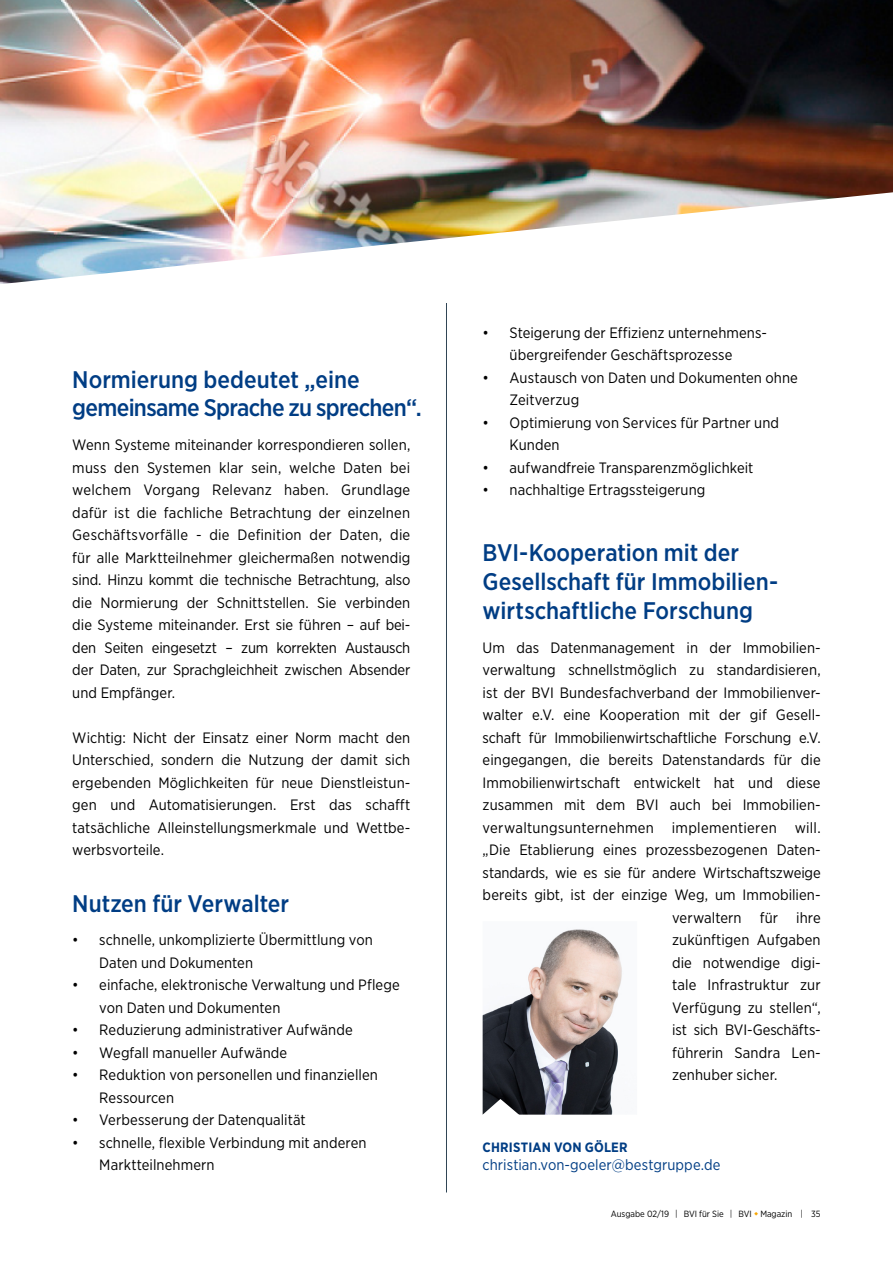
<style>
.page{position:relative;width:893px;height:1263px;background:#fff}
.page>*{position:absolute;margin:0;border:0;box-sizing:border-box;transform-origin:0 0}
.t1{font:500 24px/28.8px "Gotham Narrow";letter-spacing:-.005em;color:#003d84}
.t2{font:500 24px/28.8px "Gotham Narrow";letter-spacing:-.025em;color:#003d84}
.t3{font:15px/22.5px "Gotham Narrow";letter-spacing:.005em;color:#000}
.t4{font:15px "Gotham Narrow";letter-spacing:.005em;color:#003d84}
.t5{font:700 13.5px "Gotham Narrow";letter-spacing:.015em;color:#003d84}
.t6{font:9px "Gotham Narrow";color:#000}
.s1{font-family:"Hind";font-weight:300}
.s2{font-family:"Minion Pro";color:#f7a500}
</style>
<div class="page">
<img style="left:0;top:0;width:893px;height:284px">
<hr style="left:446px;top:303px;width:1px;height:889px;background:#304555">
<img style="left:483px;top:929px;width:139px;height:185px">
<svg style="left:483px;top:1099px;width:44px;height:16px"></svg>
<h1 class="t2" style="left:72px;top:364px;width:351px">Normierung bedeutet „eine gemeinsame Sprache zu sprechen“.</h1>
<p class="t3" style="left:72px;top:433px;width:340px;text-align:justify">Wenn Systeme miteinander korrespondieren sollen, muss den Systemen klar sein, welche Daten bei welchem Vorgang Relevanz haben. Grundlage dafür ist die fachliche Betrachtung der einzelnen Geschäftsvorfälle - die Definition der Daten, die für alle Marktteilnehmer gleichermaßen notwendig sind. Hinzu kommt die technische Betrachtung, also die Normierung der Schnittstellen. Sie verbinden die Systeme miteinander. Erst sie führen – auf bei&shy;den Seiten eingesetzt – zum korrekten Austausch der Daten, zur Sprachgleichheit zwischen Absender und Empfänger.</p>
<p class="t3" style="left:72px;top:726px;width:340px;text-align:justify">Wichtig: Nicht der Einsatz einer Norm macht den Unterschied, sondern die Nutzung der damit sich ergebenden Möglichkeiten für neue Dienstleistun&shy;gen und Automatisierungen. Erst das schafft tatsächliche Alleinstellungsmerkmale und Wettbe&shy;werbsvorteile.</p>
<h1 class="t1" style="left:72px;top:888px;width:218px">Nutzen für Verwalter</h1>
<p class="t3" style="left:99px;top:928px;width:275px;text-indent:-27px">• schnelle, unkomplizierte Übermittlung von<br>Daten und Dokumenten</p>
<p class="t3" style="left:99px;top:973px;width:302px;text-indent:-27px">• einfache, elektronische Verwaltung und Pflege von Daten und Dokumenten</p>
<p class="t3" style="left:72px;top:1018px;width:282px">• Reduzierung administrativer Aufwände</p>
<p class="t3" style="left:72px;top:1041px;width:216px">• Wegfall manueller Aufwände</p>
<p class="t3" style="left:99px;top:1063px;width:280px;text-indent:-27px">• Reduktion von personellen und finanziellen<br>Ressourcen</p>
<p class="t3" style="left:72px;top:1108px;width:235px">• Verbesserung der Datenqualität</p>
<p class="t3" style="left:99px;top:1131px;width:269px;text-indent:-27px">• schnelle, flexible Verbindung mit anderen<br>Marktteilnehmern</p>
<p class="t3" style="left:483px;top:321px;width:286px;text-align:center">• Steigerung der Effizienz unternehmens&shy;übergreifender Geschäftsprozesse</p>
<p class="t3" style="left:510px;top:366px;width:290px;text-indent:-27px">• Austausch von Daten und Dokumenten ohne<br>Zeitverzug</p>
<p class="t3" style="left:510px;top:411px;width:271px;text-indent:-27px">• Optimierung von Services für Partner und<br>Kunden</p>
<p class="t3" style="left:483px;top:456px;width:272px">• aufwandfreie Transparenzmöglichkeit</p>
<p class="t3" style="left:483px;top:478px;width:224px">• nachhaltige Ertragssteigerung</p>
<h1 class="t1" style="left:483px;top:538px;width:297px">BVI-Kooperation mit der<br>Gesellschaft für Immobilien&shy;wirtschaftliche Forschung</h1>
<p class="t3" style="left:483px;top:636px;width:340px;text-align:justify">Um das Datenmanagement in der Immobilien&shy;verwaltung schnellstmöglich zu standardisieren, ist der BVI Bundesfachverband der Immobilienver&shy;walter e.V. eine Kooperation mit der gif Gesell&shy;schaft für Immobilienwirtschaftliche Forschung e.V. eingegangen, die bereits Datenstandards für die Immobilienwirtschaft entwickelt hat und diese zusammen mit dem BVI auch bei Immobilien&shy;verwaltungsunternehmen implementieren will. „Die Etablierung eines prozessbezogenen Daten&shy;standards, wie es sie für andere Wirtschaftszweige bereits gibt, ist der einzige Weg, um Immobilien-</p>
<p class="t3" style="left:672px;top:906px;width:150px;text-align:justify">verwaltern für ihre zukünftigen Aufgaben die notwendige digi&shy;tale Infrastruktur zur Verfügung zu stellen“, ist sich BVI-Geschäfts&shy;führerin Sandra Len&shy;zenhuber sicher.</p>
<p class="t5" style="left:483px;top:1139px;width:147px">CHRISTIAN VON GÖLER</p>
<p class="t4" style="left:483px;top:1155px;width:239px">christian.von-goeler@bestgruppe.de</p>
<p class="t6" style="left:611px;top:1208px;width:211px">Ausgabe 02/19 <span class="s1">|</span> BVI für Sie <span class="s1">|</span> BVI <span class="s2">◆</span> Magazin <span class="s1">|</span> 35</p>
</div>
